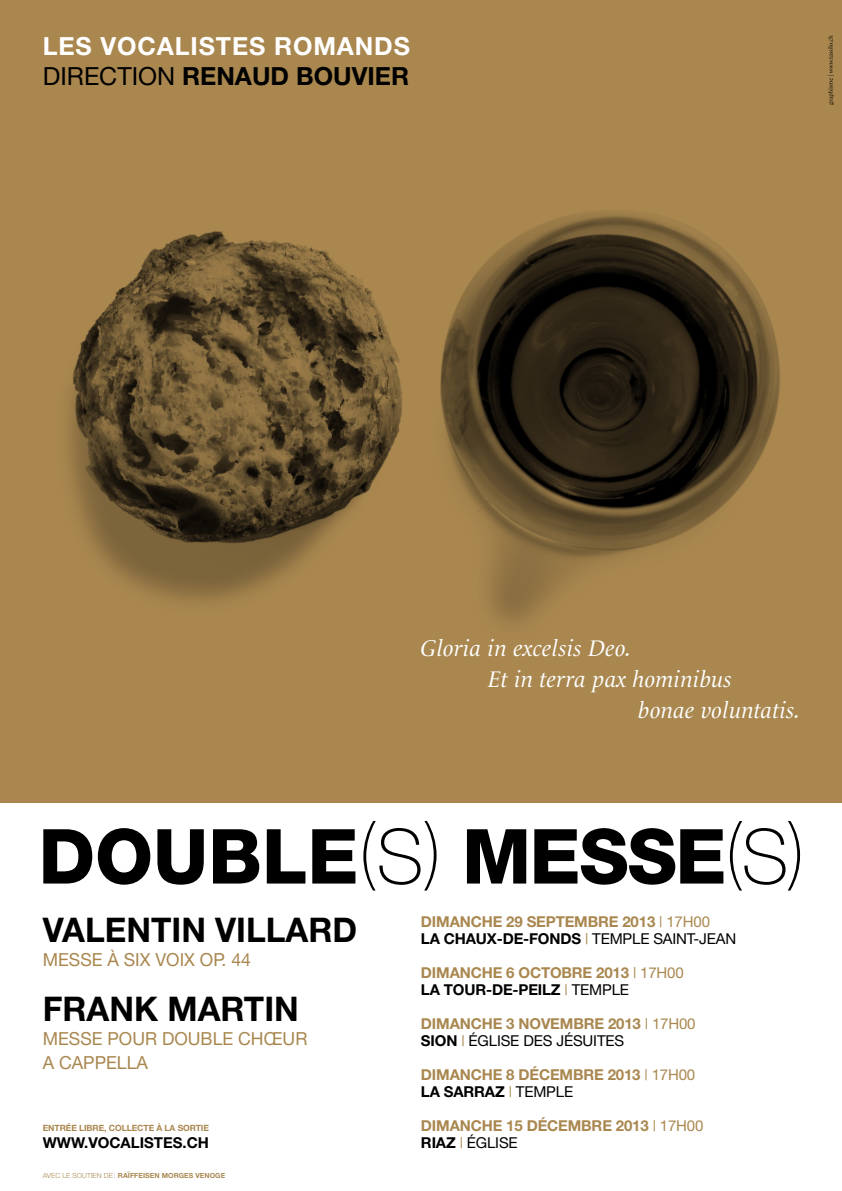
<style>
.page{position:relative;width:842px;height:1191px;background:#fff}
.page>*{position:absolute;margin:0;border:0;box-sizing:border-box;transform-origin:0 0}
.t1{font:800 76px "Helvetica Neue";color:#000}
.t2{font:700 34px "Helvetica Neue";color:#000}
.t3{font:700 25px/30px "Helvetica Neue";letter-spacing:.035em;color:#fff}
.t4{font:700 25px "Helvetica Neue";color:#000}
.t5{font:23px "Le Monde Livre Italic Os F";letter-spacing:.015em;color:#fff}
.t6{font:18px/24px "Helvetica Neue";color:#a9874f}
.t7{font:700 15px/17px "Helvetica Neue";letter-spacing:-.01em;color:#000}
.t8{font:700 15px "Helvetica Neue";letter-spacing:-.01em;color:#a9874f}
.t9{font:15px/17px "Helvetica Neue";letter-spacing:-.01em;color:#000}
.t10{font:15px "Helvetica Neue";letter-spacing:-.01em;color:#a9874f}
.t11{font:700 8.6px "Helvetica Neue";color:#a9874f}
.t12{font:300 7px "Helvetica Neue";letter-spacing:.01em;color:#a9874f}
.t13{font:700 7px "Helvetica Neue";color:#a9874f}
.s1{font-weight:400;color:#000}
.s2{color:#000}
.s3{font-weight:100}
.s4{color:#a9874f}
.s5{font-weight:400;color:#a9874f}
.s6{font-weight:400}
.s7{font-weight:700;color:#a9874f}
.s8{font-weight:700}
</style>
<div class="page">
<div style="left:0;top:0;width:842px;height:802px;background:#a9874f"></div>
<img style="left:68px;top:231px;width:335px;height:371px">
<img style="left:440px;top:212px;width:340px;height:410px">
<svg style="left:828px;top:35px;width:6px;height:70px"></svg>
<h3 class="t3" style="left:43px;top:31px;width:369px">LES VOCALISTES ROMANDS<br><span class="s1">DIRECTION</span> <span class="s2">RENA</span></h3>
<h3 class="t4" style="left:252px;top:61px;width:115px">UD BOUVIER</h3>
<h3 class="t5" style="left:421px;top:634px;width:212px">Gloria in excelsis Deo.</h3>
<h3 class="t5" style="left:488px;top:665px;width:245px">Et in terra pax hominibus</h3>
<h3 class="t5" style="left:639px;top:696px;width:163px">bonae voluntatis.</h3>
<h1 class="t1" style="left:39px;top:811px;width:768px">DOUBLE<span class="s3">(s)</span> MESSE<span class="s3">(s)</span></h1>
<h2 class="t2" style="left:43px;top:908px;width:22px">VALENTIN</h2>
<h2 class="t2" style="left:215px;top:908px;width:22px">VILLARD</h2>
<p class="t6" style="left:43px;top:947px;width:210px">MESSE À SIX VOIX OP. 44</p>
<h2 class="t2" style="left:43px;top:987px;width:44px">FRAN</h2>
<h2 class="t2" style="left:134px;top:987px;width:56px">K MARTIN</h2>
<p class="t6" style="left:43px;top:1026px;width:266px">MESSE POUR DOUBLE CHŒUR<br>A CAPPELLA</p>
<p class="t8" style="left:421px;top:912px;width:22px">DIMANC</p>
<p class="t8" style="left:482px;top:912px;width:86px">HE 29 SE PTEMBRE</p>
<p class="t7" style="left:421px;top:912px;width:317px;text-indent:201px"><span class="s4">2013</span> <span class="s5">| 17H00<br></span>LA CHAUX-DE-FONDS <span class="s5">|</span> <span class="s6">TEMPLE SAINT-JEAN</span></p>
<p class="t8" style="left:421px;top:963px;width:22px">DIMANC</p>
<p class="t8" style="left:482px;top:963px;width:49px">HE 6 OCTOBRE</p>
<p class="t7" style="left:421px;top:963px;width:264px;text-indent:175px"><span class="s4">2013</span> <span class="s5">| 17H00<br></span>LA TOUR-DE-PEILZ <span class="s5">|</span> <span class="s6">TEMPLE</span></p>
<p class="t8" style="left:421px;top:1014px;width:22px">DIMANC</p>
<p class="t8" style="left:482px;top:1014px;width:49px">HE 3 NOVEMBRE</p>
<p class="t9" style="left:421px;top:1014px;width:276px;text-indent:187px"><span class="s7">2013</span> <span class="s4">| 17H00<br></span><span class="s8">SION</span> <span class="s4">|</span> ÉGLISE DES JÉSUITES</p>
<p class="t8" style="left:421px;top:1065px;width:22px">DIMANC</p>
<p class="t8" style="left:482px;top:1065px;width:69px">HE 8 DÉCEMBRE</p>
<p class="t10" style="left:608px;top:1065px;width:89px"><span class="s8">2013</span> | 17H00</p>
<p class="t7" style="left:421px;top:1082px;width:154px">LA SARRAZ <span class="s5">|</span> <span class="s6">TEMPLE</span></p>
<p class="t8" style="left:421px;top:1116px;width:22px">DIMANC</p>
<p class="t8" style="left:482px;top:1116px;width:78px">HE 15 DÉCEMBRE</p>
<p class="t10" style="left:616px;top:1116px;width:89px"><span class="s8">2013</span> | 17H00</p>
<p class="t9" style="left:421px;top:1133px;width:98px"><span class="s8">RIAZ</span> <span class="s4">|</span> ÉGLISE</p>
<p class="t11" style="left:43px;top:1122px;width:7px">ENTR</p>
<p class="t11" style="left:66px;top:1122px;width:20px">ÉE LIBRE</p>
<p class="t11" style="left:104px;top:1122px;width:12px">, COLLECTE</p>
<p class="t11" style="left:156px;top:1122px;width:28px">À LA SORTIE</p>
<p class="t7" style="left:43px;top:1133px;width:56px">WWW.VOCALISTES</p>
<p class="t7" style="left:183px;top:1133px;width:28px">.CH</p>
<p class="t12" style="left:43px;top:1171px;width:101px">AVEC LE SOUTIEN DE: <span class="s8">RAÏFFEISEN</span></p>
<p class="t13" style="left:162px;top:1171px;width:7px">MOR</p>
<p class="t13" style="left:179px;top:1171px;width:23px">GES VENO</p>
<p class="t13" style="left:215px;top:1171px;width:11px">GE</p>
</div>
